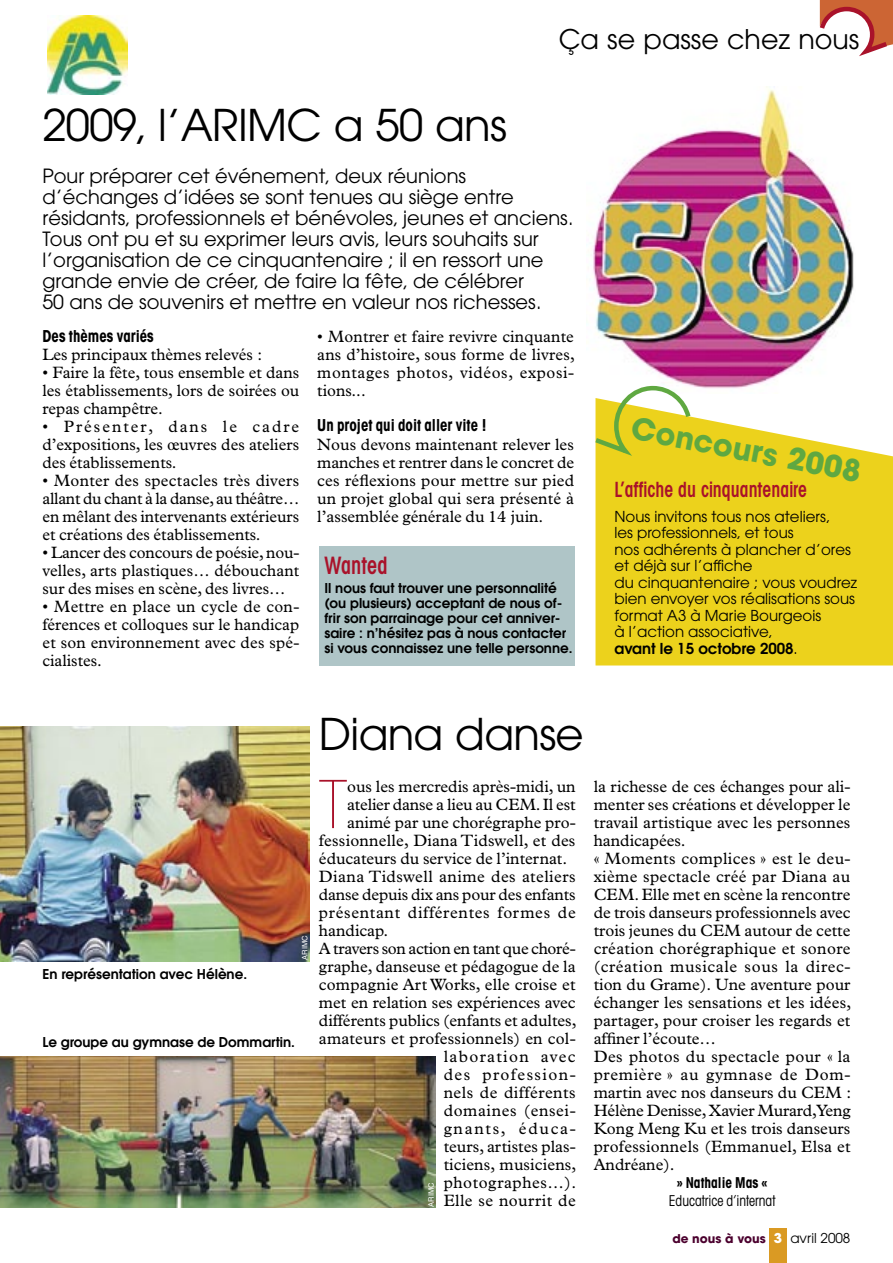
<style>
.page{position:relative;width:893px;height:1263px;background:#fff}
.page>*{position:absolute;margin:0;border:0;box-sizing:border-box;transform-origin:0 0}
.t1{font:200 65.1px "Avant Garde";color:#a9122a}
.t2{font:43.5px "Avant Garde";letter-spacing:-.015em;color:#000}
.t3{font:700 30px "Avant Garde";color:#5fa841}
.t4{font:27px "Avant Garde";color:#000}
.t5{font:600 condensed 24px "Avant Garde";color:#a9122a;scale:.85 1}
.t6{font:600 condensed 21px "Avant Garde";color:#a9122a;scale:.85 1}
.t7{font:19.5px/21px "Avant Garde";color:#000}
.t8{font:16.5px/18px "Plantin";color:#000;text-align:justify}
.t9{font:16.5px "Plantin";letter-spacing:.025em;color:#000}
.t10{font:700 condensed 16.5px "Avant Garde";color:#000;scale:.9 1}
.t11{font:16.5px "Plantin";letter-spacing:-.02em;color:#000}
.t12{font:16.5px "Plantin";letter-spacing:.035em;color:#000}
.t13{font:16.5px "Plantin";letter-spacing:.04em;color:#000}
.t14{font:16.5px "Plantin";letter-spacing:.085em;color:#000}
.t15{font:16.5px "Plantin";letter-spacing:.03em;color:#000}
.t16{font:16.5px "Plantin";letter-spacing:.105em;color:#000}
.t17{font:15px/16.5px "Avant Garde";color:#000}
.t18{font:condensed 15px "Avant Garde";color:#000;scale:.9 1}
.t19{font:700 condensed 15px "Avant Garde";color:#000;scale:.9 1}
.t20{font:600 13.5px/15px "Avant Garde";color:#000}
.t21{font:700 12px "Avant Garde";color:#4b002e}
.t22{font:7.5px "Helvetica";color:#fff}
.s1{font-weight:600}
.s2{font-size:13.5px;color:#fff}
.s3{font-weight:400;font-size:13.5px;color:#000}
</style>
<div class="page">
<img style="left:593px;top:86px;width:261px;height:303px">
<svg style="left:819px;top:0;width:74px;height:51px"></svg>
<div style="left:769px;top:1228px;width:17px;height:35px;background:#da9a23"></div>
<img style="left:48px;top:15px;width:79px;height:80px">
<div style="left:595px;top:417px;width:298px;height:248px;background:#ecd21c"></div>
<svg style="left:593px;top:384px;width:101px;height:67px"></svg>
<div style="left:319px;top:546px;width:255px;height:119px;background:#afc5c7"></div>
<img style="left:0;top:726px;width:309px;height:235px">
<img style="left:0;top:1056px;width:435px;height:152px">
<h3 class="t4" style="left:559px;top:22px;width:302px">Ça se passe chez nous</h3>
<h2 class="t2" style="left:43px;top:99px;width:466px">2009, l’ARIMC a 50 ans</h2>
<p class="t7" style="left:43px;top:165px;width:533px">Pour préparer cet événement, deux réunions d’échanges d’idées se sont tenues au siège entre résidants, professionnels et bénévoles, jeunes et anciens.<br>Tous ont pu et su exprimer leurs avis, leurs souhaits sur l’organisation de ce cinquantenaire ; il en ressort une grande envie de créer, de faire la fête, de célébrer<br>50 ans de souvenirs et mettre en valeur nos richesses.</p>
<p class="t10" style="left:43px;top:325px;width:125px">Des thèmes variés</p>
<p class="t8" style="left:43px;top:345px;width:221px">Les principaux thèmes relevés :</p>
<p class="t8" style="left:43px;top:363px;width:258px">• Faire la fête, tous ensemble et dans les établissements, lors de soirées ou repas champêtre.</p>
<p class="t8" style="left:43px;top:417px;width:258px">• Présenter, dans le cadre d’expositions, les œuvres des ateliers des établissements.</p>
<p class="t8" style="left:43px;top:471px;width:258px">• Monter des spectacles très divers allant du chant à la danse, au théâtre… en mêlant des intervenants extérieurs et créations des établissements.</p>
<p class="t8" style="left:43px;top:543px;width:258px">• Lancer des concours de poésie, nou&shy;velles, arts plastiques… débouchant sur des mises en scène, des livres…</p>
<p class="t8" style="left:43px;top:597px;width:258px">• Mettre en place un cycle de con&shy;férences et colloques sur le handicap et son environnement avec des spé&shy;cialistes.</p>
<p class="t8" style="left:317px;top:327px;width:259px">• Montrer et faire revivre cinquante ans d’histoire, sous forme de livres, montages photos, vidéos, exposi&shy;tions...</p>
<p class="t10" style="left:317px;top:414px;width:189px">Un projet qui doit aller vite !</p>
<p class="t8" style="left:317px;top:435px;width:258px">Nous devons maintenant relever les manches et rentrer dans le concret de ces réflexions pour mettre sur pied un projet global qui sera présenté à l’assemblée générale du 14 juin.</p>
<h3 class="t5" style="left:324px;top:550px;width:76px">Wanted</h3>
<p class="t20" style="left:324px;top:580px;width:250px">Il nous faut trouver une personnalité (ou plusieurs) acceptant de nous of&shy;frir son parrainage pour cet anniver&shy;saire : n’hésitez pas à nous contacter si vous connaissez une telle personne.</p>
<h3 class="t3" style="left:635px;top:408px;width:235px;rotate:11deg">Concours 2008</h3>
<p class="t6" style="left:614px;top:476px;width:228px">L’affiche du cinquantenaire</p>
<p class="t17" style="left:614px;top:508px;width:244px">Nous invitons tous nos ateliers,<br>les professionnels, et tous<br>nos adhérents à plancher d’ores et déjà sur l’affiche<br>du cinquantenaire ; vous voudrez bien envoyer vos réalisations sous format A3 à Marie Bourgeois<br>à l’action associative,<br><span class="s1">avant le 15 octobre 2008</span>.</p>
<h2 class="t2" style="left:319px;top:707px;width:266px">Diana danse</h2>
<p class="t20" style="left:43px;top:966px;width:206px">En représentation avec Hélène.</p>
<p class="t22" style="left:300px;top:960px;width:26px;rotate:-90deg">ARIMC</p>
<p class="t20" style="left:43px;top:1035px;width:254px">Le groupe au gymnase de Dommartin.</p>
<h1 class="t1" style="left:319px;top:766px;width:30px">T</h1>
<p class="t8" style="left:347px;top:777px;width:230px">ous les mercredis après-midi, un</p>
<p class="t8" style="left:347px;top:795px;width:230px">atelier danse a lieu au CEM. Il est</p>
<p class="t8" style="left:347px;top:813px;width:230px">animé par une chorégraphe pro-</p>
<p class="t8" style="left:319px;top:831px;width:258px">fessionnelle, Diana Tidswell, et des</p>
<p class="t8" style="left:319px;top:849px;width:250px">éducateurs du service de l’internat.</p>
<p class="t9" style="left:319px;top:867px;width:258px">Diana Tidswell anime des ateliers</p>
<p class="t8" style="left:319px;top:885px;width:258px">danse depuis dix ans pour des enfants</p>
<p class="t13" style="left:319px;top:903px;width:258px">présentant différentes formes de</p>
<p class="t8" style="left:319px;top:921px;width:71px">handicap.</p>
<p class="t11" style="left:319px;top:939px;width:258px">A travers son action en tant que choré-</p>
<p class="t8" style="left:319px;top:957px;width:258px">graphe, danseuse et pédagogue de la</p>
<p class="t8" style="left:319px;top:975px;width:258px">compagnie Art Works, elle croise et</p>
<p class="t8" style="left:319px;top:993px;width:258px">met en relation ses expériences avec</p>
<p class="t8" style="left:319px;top:1011px;width:259px">différents publics (enfants et adultes,</p>
<p class="t8" style="left:319px;top:1029px;width:258px">amateurs et professionnels) en col-</p>
<p class="t14" style="left:444px;top:1047px;width:133px">laboration avec</p>
<p class="t14" style="left:444px;top:1065px;width:134px">des profession-</p>
<p class="t15" style="left:444px;top:1083px;width:134px">nels de différents</p>
<p class="t12" style="left:444px;top:1101px;width:134px">domaines (ensei-</p>
<p class="t16" style="left:444px;top:1119px;width:134px">gnants, éduca-</p>
<p class="t8" style="left:444px;top:1137px;width:134px">teurs, artistes plas-</p>
<p class="t8" style="left:444px;top:1155px;width:134px">ticiens, musiciens,</p>
<p class="t12" style="left:444px;top:1173px;width:134px">photographes…).</p>
<p class="t9" style="left:444px;top:1191px;width:134px">Elle se nourrit de</p>
<p class="t22" style="left:427px;top:1206px;width:26px;rotate:-90deg">ARIMC</p>
<p class="t8" style="left:594px;top:777px;width:259px;text-align:left">la richesse de ces échanges pour ali&shy;menter ses créations et développer le travail artistique avec les personnes handicapées.<br>« Moments complices » est le deu&shy;xième spectacle créé par Diana au<br>CEM. Elle met en scène la rencontre de trois danseurs professionnels avec trois jeunes du CEM autour de cette création chorégraphique et sonore (création musicale sous la direc&shy;tion du Grame). Une aventure pour échanger les sensations et les idées, partager, pour croiser les regards et affiner l’écoute…<br>Des photos du spectacle pour « la première » au gymnase de Dom&shy;martin avec nos danseurs du CEM :<br>Hélène Denisse, Xavier Murard, Yeng<br>Kong Meng Ku et les trois danseurs professionnels (Emmanuel, Elsa et<br>Andréane).</p>
<p class="t19" style="left:677px;top:1173px;width:102px">» Nathalie Mas «</p>
<p class="t18" style="left:669px;top:1191px;width:120px">Educatrice d’internat</p>
<p class="t21" style="left:672px;top:1231px;width:180px">de nous à vous <span class="s2">3</span> <span class="s3">avril 2008</span></p>
</div>
